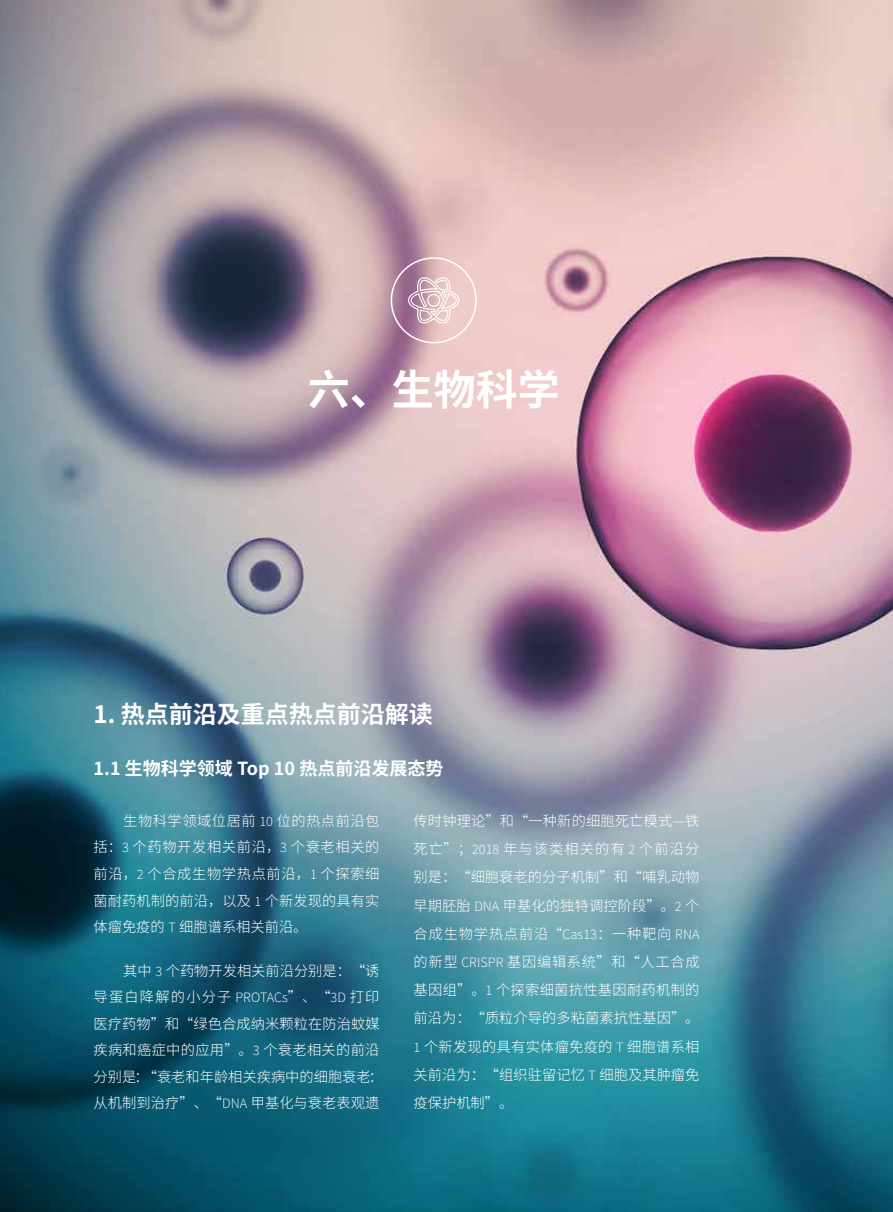
<style>
.page{position:relative;width:893px;height:1212px;background:#fff}
.page>*{position:absolute;margin:0;border:0;box-sizing:border-box;transform-origin:0 0}
.t1{font:700 42px "Source Han Sans CN";color:#fff}
.t2{font:700 24px "Source Han Sans CN";color:#fff}
.t3{font:700 18px "Source Han Sans CN";color:#fff}
.t4{font:300 14.25px/28.2px "Source Han Sans CN";letter-spacing:.005em;color:#fff;text-align:justify}
.s1{font-family:"Source Sans Pro"}
</style>
<div class="page">
<img style="left:0;top:0;width:893px;height:1212px">
<div style="left:391px;top:257px;width:86px;height:86px;border:2px solid #fff;border-radius:50%"></div>
<svg style="left:407px;top:276px;width:53px;height:48px;background:#d7b9c2"></svg>
<h1 class="t1" style="left:308px;top:366px;width:253px">六、生物科学</h1>
<h2 class="t2" style="left:94px;top:700px;width:341px">1. 热点前沿及重点热点前沿解读</h2>
<p class="t3" style="left:94px;top:758px;width:352px">1.1 生物科学领域 Top 10 热点前沿发展态势</p>
<p class="t4" style="left:94px;top:808px;width:287px;line-height:26.5px;text-indent:30px">生物科学领域位居前 <span class="s1">10</span> 位的热点前沿包括：<span class="s1">3</span> 个药物开发相关前沿，<span class="s1">3</span> 个衰老相关的前沿，<span class="s1">2</span> 个合成生物学热点前沿，<span class="s1">1</span> 个探索细菌耐药机制的前沿，以及 <span class="s1">1</span> 个新发现的具有实体瘤免疫的 <span class="s1">T</span> 细胞谱系相关前沿。</p>
<p class="t4" style="left:94px;top:957px;width:291px;line-height:26.5px;text-align:left;text-indent:30px">其中 <span class="s1">3</span> 个药物开发相关前沿分别是：“诱导蛋白降解的小分子 <span class="s1">PROTACs</span>”、“<span class="s1">3D</span> 打印医疗药物”和“绿色合成纳米颗粒在防治蚊媒疾病和癌症中的应用”。<span class="s1">3</span> 个衰老相关的前沿分别是：“衰老和年龄相关疾病中的细胞衰老：从机制到治疗”、“<span class="s1">DNA</span> 甲基化与衰老表观遗</p>
<p class="t4" style="left:414px;top:807px;width:288px">传时钟理论”和“一种新的细胞死亡模式—铁死亡”；<span class="s1">2018</span> 年与该类相关的有 <span class="s1">2</span> 个前沿分别是：“细胞衰老的分子机制”和“哺乳动物早期胚胎 <span class="s1">DNA</span> 甲基化的独特调控阶段”。<span class="s1">2</span> 个合成生物学热点前沿“<span class="s1">Cas13</span>：一种靶向 <span class="s1">RNA</span>的新型 <span class="s1">CRISPR</span> 基因编辑系统”和“人工合成基因组”。<span class="s1">1</span> 个探索细菌抗性基因耐药机制的前沿为：“质粒介导的多粘菌素抗性基因”。<span class="s1">1</span> 个新发现的具有实体瘤免疫的 <span class="s1">T</span> 细胞谱系相关前沿为：“组织驻留记忆 <span class="s1">T</span> 细胞及其肿瘤免疫保护机制”。</p>
</div>
